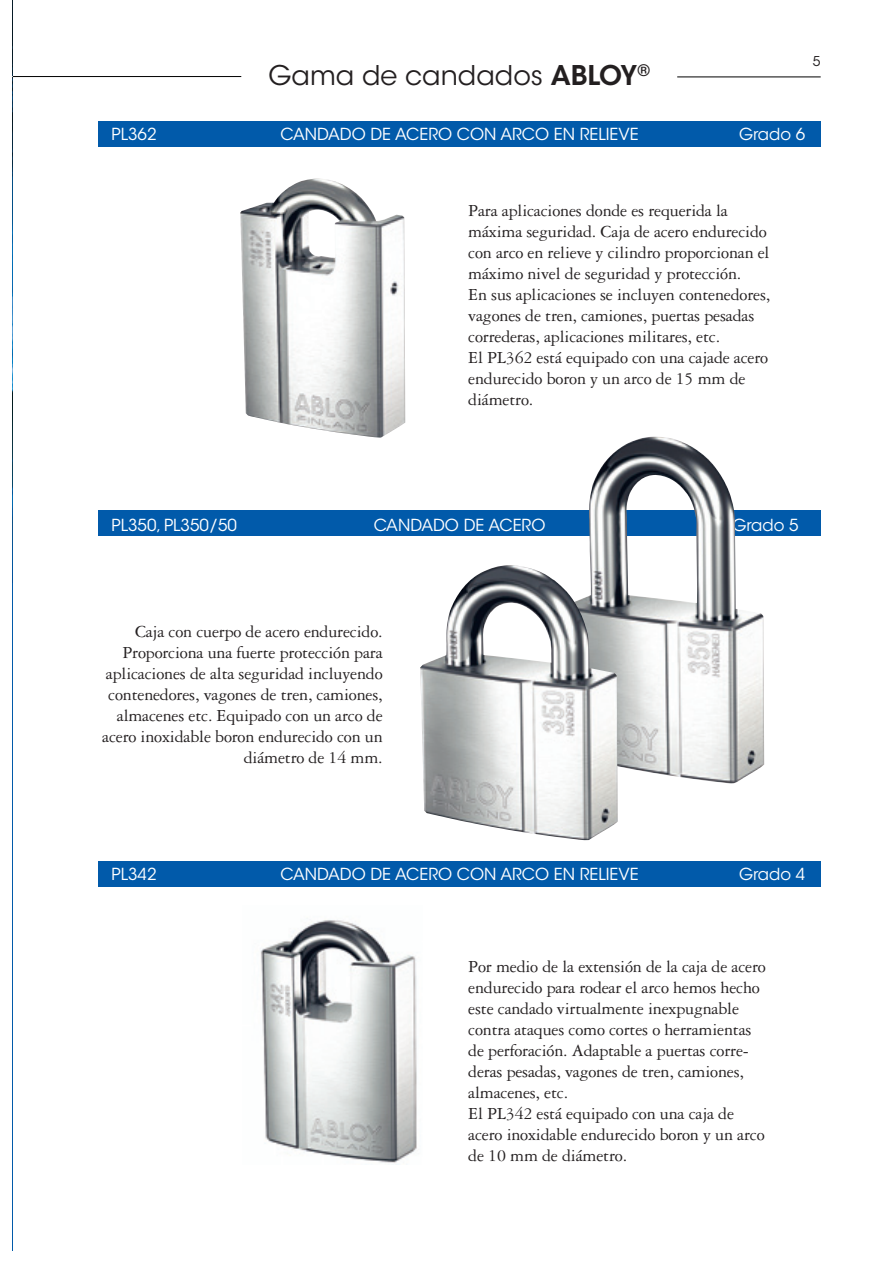
<style>
.page{position:relative;width:893px;height:1263px;background:#fff}
.page>*{position:absolute;margin:0;border:0;box-sizing:border-box;transform-origin:0 0}
.t1{font:27px "ITC Avant Garde Std";color:#231f20}
.t2{font:18px/21px "Garamond 3 LT Std";letter-spacing:-.01em;color:#231f20}
.t3{font:16.5px "ITC Avant Garde Std";color:#fff}
.t4{font:13.5px "ITC Avant Garde Std";color:#231f20}
.s1{font-weight:600}
</style>
<div class="page">
<hr style="left:13px;top:0;width:1px;height:1250px;background:#015aaa">
<img style="left:13px;top:0;width:1px;height:583px">
<hr style="left:13px;top:76px;width:228px;height:1px;background:#000">
<hr style="left:677px;top:77px;width:144px;height:1px;background:#000">
<div style="left:98px;top:121px;width:723px;height:26px;background:#015aaa"></div>
<div style="left:98px;top:510px;width:723px;height:26px;background:#015aaa"></div>
<div style="left:98px;top:861px;width:723px;height:26px;background:#015aaa"></div>
<img style="left:240px;top:179px;width:165px;height:259px">
<img style="left:589px;top:437px;width:175px;height:346px">
<img style="left:420px;top:565px;width:198px;height:275px">
<img style="left:260px;top:920px;width:157px;height:245px">
<h1 class="t1" style="left:268px;top:59px;width:383px">Gama de candados <span class="s1">ABLOY</span><sup>®</sup></h1>
<p class="t4" style="left:813px;top:53px;width:9px">5</p>
<p class="t3" style="left:112px;top:125px;width:46px">PL362</p>
<p class="t3" style="left:281px;top:125px;width:360px">CANDADO DE ACERO CON ARCO EN RELIEVE</p>
<p class="t3" style="left:739px;top:125px;width:68px">Grado 6</p>
<p class="t2" style="left:468px;top:200px;width:304px">Para aplicaciones donde es requerida la máxima seguridad. Caja de acero endurecido con arco en relieve y cilindro proporcionan el máximo nivel de seguridad y protección.<br>En sus aplicaciones se incluyen contenedores, vagones de tren, camiones, puertas pesadas correderas, aplicaciones militares, etc.<br>El PL362 está equipado con una cajade acero endurecido boron y un arco de 15 mm de diámetro.</p>
<p class="t3" style="left:112px;top:515px;width:127px">PL350, PL350/50</p>
<p class="t3" style="left:374px;top:515px;width:173px">CANDADO DE ACERO</p>
<p class="t3" style="left:732px;top:515px;width:68px">Grado 5</p>
<p class="t2" style="left:102px;top:622px;width:282px;text-align:right">Caja con cuerpo de acero endurecido.<br>Proporciona una fuerte protección para aplicaciones de alta seguridad incluyendo contenedores, vagones de tren, camiones, almacenes etc. Equipado con un arco de acero inoxidable boron endurecido con un diámetro de 14 mm.</p>
<p class="t3" style="left:112px;top:864px;width:46px">PL342</p>
<p class="t3" style="left:281px;top:864px;width:360px">CANDADO DE ACERO CON ARCO EN RELIEVE</p>
<p class="t3" style="left:739px;top:864px;width:68px">Grado 4</p>
<p class="t2" style="left:468px;top:956px;width:299px">Por medio de la extensión de la caja de acero endurecido para rodear el arco hemos hecho este candado virtualmente inexpugnable contra ataques como cortes o herramientas de perforación. Adaptable a puertas corre&shy;deras pesadas, vagones de tren, camiones, almacenes, etc.<br>El PL342 está equipado con una caja de acero inoxidable endurecido boron y un arco de 10 mm de diámetro.</p>
</div>
